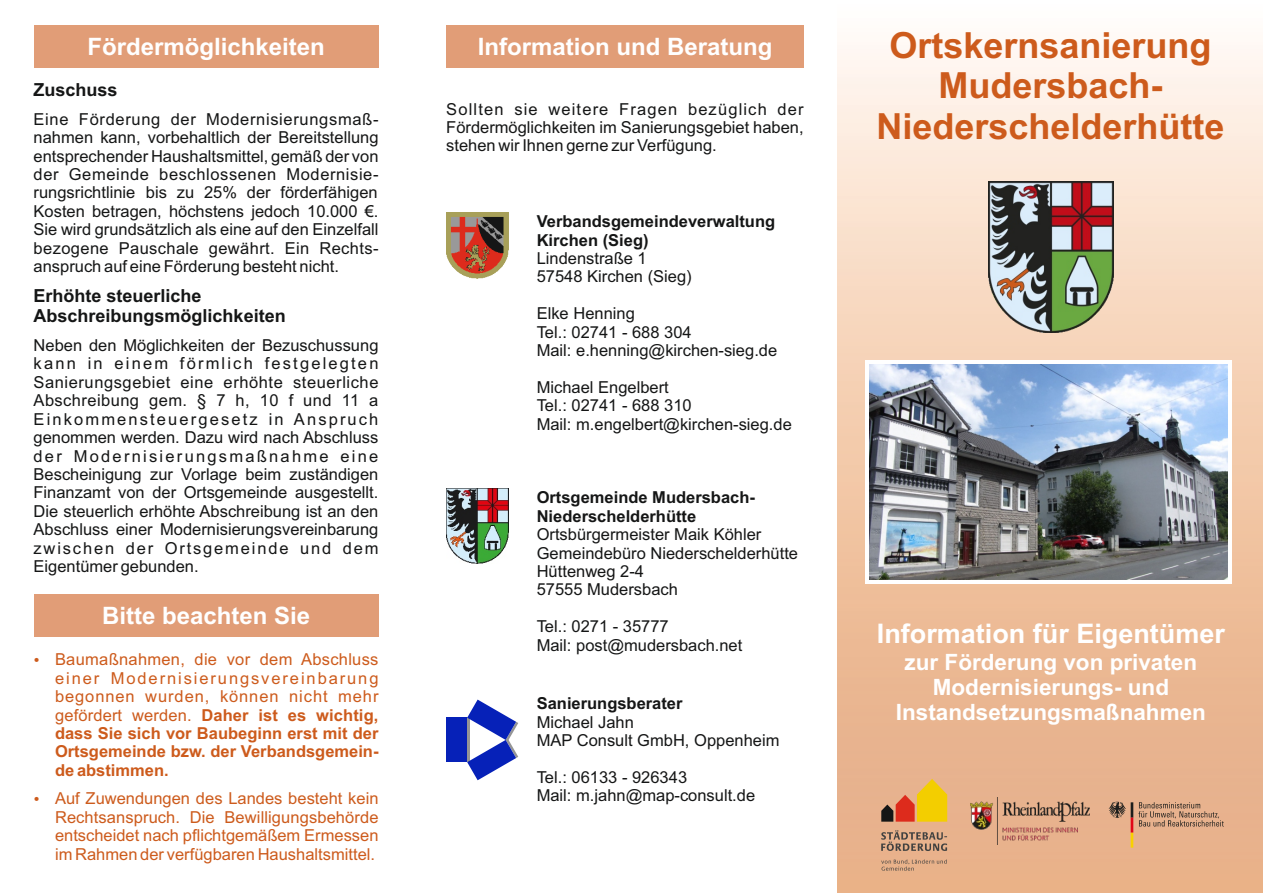
<style>
.page{position:relative;width:1263px;height:893px;background:#fff}
.page>*{position:absolute;margin:0;border:0;box-sizing:border-box;transform-origin:0 0}
.t1{font:700 36px/40.2px "Arial";color:#cd5b1c;text-align:center}
.t2{font:700 27px "Arial";color:#fff}
.t3{font:700 24px "Arial";color:#fff}
.t4{font:700 22.5px/25.2px "Arial";color:#fff;text-align:center}
.t5{font:700 18px/20.1px "Arial";color:#151616}
.t6{font:16.5px/18.5px "Arial";color:#151616}
.t7{font:16.5px/18.5px "Arial";letter-spacing:.025em;color:#cd5b1c;text-align:justify}
.t8{font:700 16.5px/18.5px "Arial";color:#151616}
.s1{font-weight:700}
</style>
<div class="page">
<div style="left:34px;top:25px;width:345px;height:43px;background:#e19d77"></div>
<div style="left:34px;top:594px;width:345px;height:43px;background:#e19d77"></div>
<div style="left:446px;top:26px;width:358px;height:42px;background:#e19d77"></div>
<div style="left:446px;top:718px;width:21px;height:44px;background:#0621b8"></div>
<svg style="left:467px;top:700px;width:51px;height:80px"></svg>
<img style="left:838px;top:45px;width:425px;height:848px">
<img style="left:988px;top:182px;width:126px;height:150px">
<img style="left:446px;top:212px;width:63px;height:66px">
<svg style="left:1108px;top:802px;width:116px;height:46px;background:#d3a17f"></svg>
<svg style="left:881px;top:779px;width:66px;height:43px;background:#dd9f41"></svg>
<svg style="left:881px;top:859px;width:66px;height:12px"></svg>
<svg style="left:881px;top:830px;width:66px;height:21px"></svg>
<img style="left:971px;top:797px;width:126px;height:55px">
<img style="left:446px;top:488px;width:63px;height:75px">
<div style="left:865px;top:360px;width:367px;height:224px;background:#fff"></div>
<img style="left:870px;top:364px;width:358px;height:215px">
<h3 class="t3" style="left:88px;top:38px;width:239px">Fördermöglichkeiten</h3>
<p class="t5" style="left:34px;top:81px;width:86px">Zuschuss</p>
<p class="t6" style="left:34px;top:111px;width:346px;text-align:justify">Eine Förderung der Modernisierungsmaß&shy;nahmen kann, vorbehaltlich der Bereitstellung entsprechender Haushaltsmittel, gemäß der von der Gemeinde beschlossenen Modernisie&shy;rungsrichtlinie bis zu 25% der förderfähigen Kosten betragen, höchstens jedoch 10.000 €.<br>Sie wird grundsätzlich als eine auf den Einzelfall bezogene Pauschale gewährt. Ein Rechts&shy;anspruch auf eine Förderung besteht nicht.</p>
<p class="t5" style="left:34px;top:287px;width:254px">Erhöhte steuerliche<br>Abschreibungsmöglichkeiten</p>
<p class="t6" style="left:34px;top:337px;width:346px;text-align:justify">Neben den Möglichkeiten der Bezuschussung kann in einem förmlich festgelegten Sanierungsgebiet eine erhöhte steuerliche Abschreibung gem. § 7 h, 10 f und 11 a Einkommensteuergesetz in Anspruch genommen werden. Dazu wird nach Abschluss der Modernisierungsmaßnahme eine Bescheinigung zur Vorlage beim zuständigen Finanzamt von der Ortsgemeinde ausgestellt.<br>Die steuerlich erhöhte Abschreibung ist an den Abschluss einer Modernisierungsvereinbarung zwischen der Ortsgemeinde und dem Eigentümer gebunden.</p>
<h3 class="t3" style="left:102px;top:606px;width:210px">Bitte beachten Sie</h3>
<p class="t7" style="left:55px;top:652px;width:325px">Baumaßnahmen, die vor dem Abschluss einer Modernisierungsvereinbarung begonnen wurden, können nicht mehr gefördert werden. <span class="s1">Daher ist es wichtig, dass Sie sich vor Baubeginn erst mit der Ortsgemeinde bzw. der Verbandsgemein&shy;de abstimmen.</span></p>
<p class="t7" style="left:55px;top:791px;width:325px">Auf Zuwendungen des Landes besteht kein Rechtsanspruch. Die Bewilligungsbehörde entscheidet nach pflichtgemäßem Ermessen im Rahmen der verfügbaren Haushaltsmittel.</p>
<h3 class="t3" style="left:478px;top:38px;width:296px">Information und Beratung</h3>
<p class="t6" style="left:446px;top:101px;width:359px;text-align:justify">Sollten sie weitere Fragen bezüglich der Fördermöglichkeiten im Sanierungsgebiet haben, stehen wir Ihnen gerne zur Verfügung.</p>
<p class="t8" style="left:537px;top:214px;width:240px">Verbandsgemeindeverwaltung<br>Kirchen (Sieg)</p>
<p class="t6" style="left:537px;top:250px;width:156px">Lindenstraße 1<br>57548 Kirchen (Sieg)</p>
<p class="t6" style="left:537px;top:306px;width:242px">Elke Henning<br>Tel.: 02741 - 688 304<br>Mail: e.henning@kirchen-sieg.de</p>
<p class="t6" style="left:537px;top:379px;width:257px">Michael Engelbert<br>Tel.: 02741 - 688 310<br>Mail: m.engelbert@kirchen-sieg.de</p>
<p class="t8" style="left:537px;top:490px;width:220px">Ortsgemeinde Mudersbach-<br>Niederschelderhütte</p>
<p class="t6" style="left:537px;top:527px;width:263px">Ortsbürgermeister Maik Köhler<br>Gemeindebüro Niederschelderhütte<br>Hüttenweg 2-4<br>57555 Mudersbach</p>
<p class="t6" style="left:537px;top:619px;width:207px">Tel.: 0271 - 35777<br>Mail: post@mudersbach.net</p>
<p class="t8" style="left:537px;top:696px;width:147px">Sanierungsberater</p>
<p class="t6" style="left:537px;top:714px;width:244px">Michael Jahn<br>MAP Consult GmbH, Oppenheim</p>
<p class="t6" style="left:537px;top:769px;width:220px">Tel.: 06133 - 926343<br>Mail: m.jahn@map-consult.de</p>
<h1 class="t1" style="left:876px;top:29px;width:350px">Ortskernsanierung<br>Mudersbach-<br>Niederschelderhütte</h1>
<h2 class="t2" style="left:877px;top:624px;width:350px">Information für Eigentümer</h2>
<h3 class="t4" style="left:896px;top:651px;width:312px">zur Förderung von privaten<br>Modernisierungs- und<br>Instandsetzungsmaßnahmen</h3>
</div>
